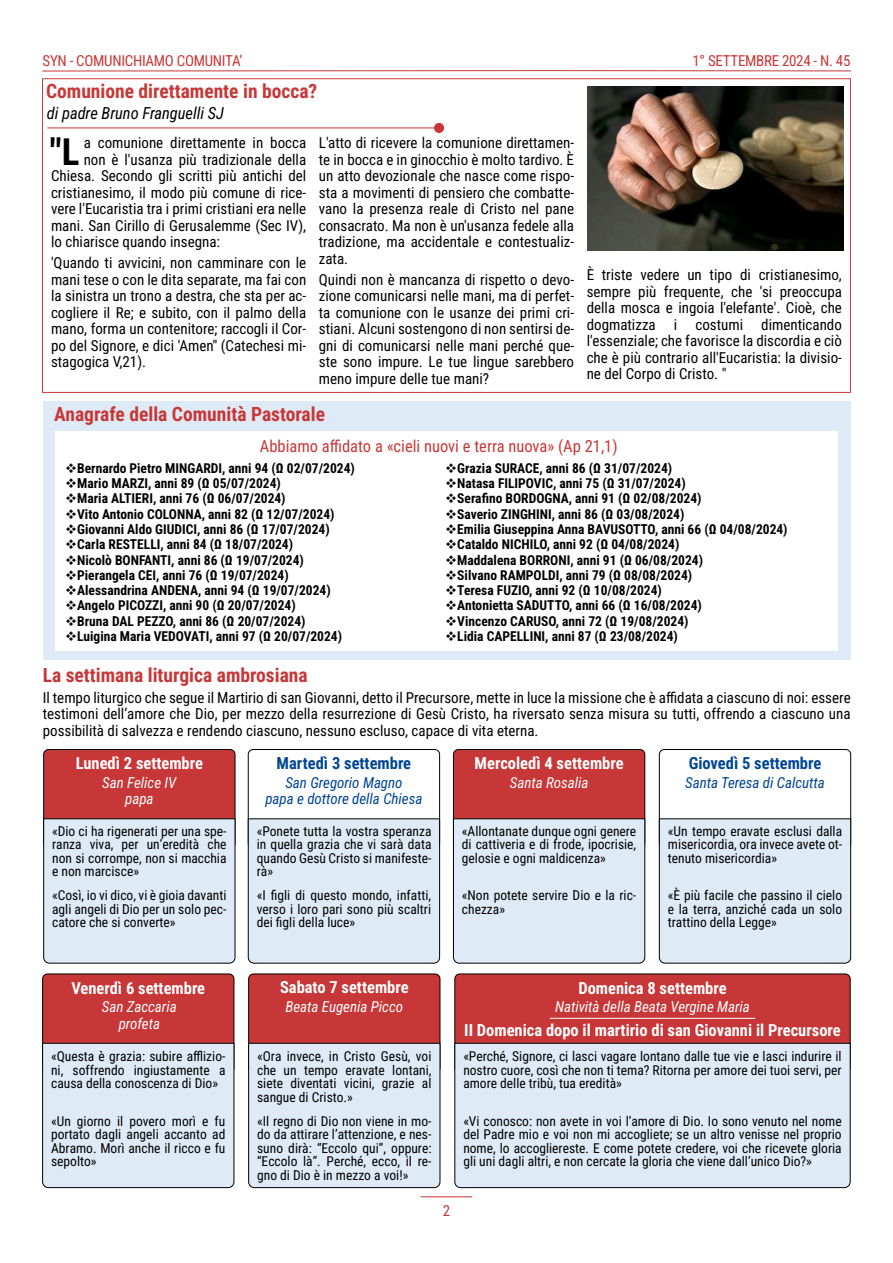
<style>
.page{position:relative;width:893px;height:1263px;background:#fff}
.page>*{position:absolute;margin:0;border:0;box-sizing:border-box;transform-origin:0 0}
.t1{font:700 37.05px "Roboto Condensed";color:#000}
.t2{font:700 19.5px "Roboto Condensed";color:#c83737}
.t3{font:700 16.5px "Roboto Condensed";color:#fff}
.t4{font:16.5px "Roboto Condensed";color:#c83737}
.t5{font:700 16.5px "Roboto Condensed";color:#004694}
.t6{font:italic 16.5px "Roboto Condensed";color:#000}
.t7{font:15px/16.5px "Roboto Condensed";color:#000;text-align:justify}
.t8{font:italic 15px/16.5px "Roboto Condensed";color:#fff;text-align:center}
.t9{font:italic 15px/16.5px "Roboto Condensed";color:#004694;text-align:center}
.t10{font:15px "Roboto Condensed";letter-spacing:-.02em;color:#c83737}
.t11{font:13.5px/13.5px "Roboto Condensed";color:#000;text-align:justify}
.t12{font:700 13.5px/15.3px "Roboto Condensed";color:#000}
</style>
<div class="page">
<svg style="left:42px;top:70px;width:809px;height:2px"></svg>
<hr style="left:421px;top:1196px;width:51px;height:1px;background:#c83737">
<img style="left:588px;top:86px;width:255px;height:165px">
<hr style="left:48px;top:127px;width:395px;height:1px;background:#c83737">
<div style="left:434px;top:123px;width:10px;height:10px;background:#c83737;border-radius:50%"></div>
<div style="left:43px;top:749px;width:192px;height:100px;background:#c83737;border:1px solid #000;border-radius:5px"></div>
<div style="left:43px;top:818px;width:193px;height:146px;background:#deeaf6"></div>
<div style="left:454px;top:973px;width:397px;height:100px;background:#c83737;border:1px solid #000;border-radius:5px"></div>
<div style="left:454px;top:1042px;width:397px;height:146px;background:#deeaf6"></div>
<div style="left:42px;top:973px;width:192px;height:100px;background:#c83737;border:1px solid #000;border-radius:5px"></div>
<div style="left:42px;top:1042px;width:193px;height:146px;background:#deeaf6"></div>
<div style="left:248px;top:973px;width:192px;height:100px;background:#c83737;border:1px solid #000;border-radius:5px"></div>
<div style="left:248px;top:1042px;width:193px;height:146px;background:#deeaf6"></div>
<div style="left:453px;top:749px;width:192px;height:100px;background:#c83737;border:1px solid #000;border-radius:5px"></div>
<div style="left:453px;top:818px;width:193px;height:146px;background:#deeaf6"></div>
<div style="left:659px;top:749px;width:192px;height:100px;background:#fff;border:1px solid #000;border-radius:5px"></div>
<div style="left:658px;top:818px;width:194px;height:146px;background:#deeaf6"></div>
<div style="left:248px;top:749px;width:192px;height:100px;background:#fff;border:1px solid #000;border-radius:5px"></div>
<div style="left:247px;top:818px;width:193px;height:146px;background:#deeaf6"></div>
<hr style="left:550px;top:1018px;width:205px;height:1px;background:#fff">
<div style="left:43px;top:401px;width:807px;height:259px;background:#deeaf6"></div>
<div style="left:55px;top:431px;width:782px;height:220px;background:#fff"></div>
<p class="t10" style="left:43px;top:54px;width:201px">SYN - COMUNICHIAMO COMUNITA’</p>
<p class="t10" style="left:692px;top:54px;width:159px">1° SETTEMBRE 2024 - N. 45</p>
<h2 class="t2" style="left:46px;top:83px;width:273px">Comunione direttamente in bocca?</h2>
<p class="t6" style="left:47px;top:106px;width:179px">di padre Bruno Franguelli SJ</p>
<h1 class="t1" style="left:50px;top:137px;width:31px">"L</h1>
<p class="t7" style="left:84px;top:136px;width:224px">a comunione direttamente in bocca</p>
<p class="t7" style="left:319px;top:136px;width:257px">L'atto di ricevere la comunione direttamen&shy;te in bocca e in ginocchio è molto tardivo. È un atto devozionale che nasce come rispo&shy;sta a movimenti di pensiero che combatte&shy;vano la presenza reale di Cristo nel pane consacrato. Ma non è un'usanza fedele alla tradizione, ma accidentale e contestualiz&shy;zata.</p>
<p class="t7" style="left:319px;top:273px;width:257px">Quindi non è mancanza di rispetto o devo&shy;zione comunicarsi nelle mani, ma di perfet&shy;ta comunione con le usanze dei primi cri&shy;stiani. Alcuni sostengono di non sentirsi de&shy;gni di comunicarsi nelle mani perché que&shy;ste sono impure. Le tue lingue sarebbero meno impure delle tue mani?</p>
<p class="t7" style="left:587px;top:268px;width:257px">È triste vedere un tipo di cristianesimo, sempre più frequente, che 'si preoccupa della mosca e ingoia l'elefante'. Cioè, che dogmatizza i costumi dimenticando l'essenziale; che favorisce la discordia e ciò che è più contrario all'Eucaristia: la divisio&shy;ne del Corpo di Cristo. "</p>
<p class="t7" style="left:84px;top:153px;width:224px">non è l'usanza più tradizionale della</p>
<p class="t7" style="left:51px;top:169px;width:257px">Chiesa. Secondo gli scritti più antichi del</p>
<p class="t7" style="left:51px;top:186px;width:257px">cristianesimo, il modo più comune di rice-</p>
<p class="t7" style="left:51px;top:202px;width:257px">vere l'Eucaristia tra i primi cristiani era nelle</p>
<p class="t7" style="left:51px;top:219px;width:257px">mani. San Cirillo di Gerusalemme (Sec IV),</p>
<p class="t7" style="left:51px;top:235px;width:171px">lo chiarisce quando insegna:</p>
<p class="t7" style="left:51px;top:256px;width:257px">'Quando ti avvicini, non camminare con le mani tese o con le dita separate, ma fai con la sinistra un trono a destra, che sta per ac&shy;cogliere il Re; e subito, con il palmo della mano, forma un contenitore; raccogli il Cor&shy;po del Signore, e dici 'Amen'' (Catechesi mi&shy;stagogica V,21).</p>
<h2 class="t2" style="left:54px;top:407px;width:272px">Anagrafe della Comunità Pastorale</h2>
<p class="t4" style="left:260px;top:439px;width:359px">Abbiamo affidato a «cieli nuovi e terra nuova» (Ap 21,1)</p>
<p class="t12" style="left:77px;top:462px;width:279px">Bernardo Pietro MINGARDI, anni 94 (Ω 02/07/2024)<br>Mario MARZI, anni 89 (Ω 05/07/2024)<br>Maria ALTIERI, anni 76 (Ω 06/07/2024)<br>Vito Antonio COLONNA, anni 82 (Ω 12/07/2024)<br>Giovanni Aldo GIUDICI, anni 86 (Ω 17/07/2024)<br>Carla RESTELLI, anni 84 (Ω 18/07/2024)<br>Nicolò BONFANTI, anni 86 (Ω 19/07/2024)<br>Pierangela CEI, anni 76 (Ω 19/07/2024)<br>Alessandrina ANDENA, anni 94 (Ω 19/07/2024)<br>Angelo PICOZZI, anni 90 (Ω 20/07/2024)<br>Bruna DAL PEZZO, anni 86 (Ω 20/07/2024)<br>Luigina Maria VEDOVATI, anni 97 (Ω 20/07/2024)</p>
<p class="t12" style="left:457px;top:462px;width:332px">Grazia SURACE, anni 86 (Ω 31/07/2024)<br>Natasa FILIPOVIC, anni 75 (Ω 31/07/2024)<br>Serafino BORDOGNA, anni 91 (Ω 02/08/2024)<br>Saverio ZINGHINI, anni 86 (Ω 03/08/2024)<br>Emilia Giuseppina Anna BAVUSOTTO, anni 66 (Ω 04/08/2024)<br>Cataldo NICHILO, anni 92 (Ω 04/08/2024)<br>Maddalena BORRONI, anni 91 (Ω 06/08/2024)<br>Silvano RAMPOLDI, anni 79 (Ω 08/08/2024)<br>Teresa FUZIO, anni 92 (Ω 10/08/2024)<br>Antonietta SADUTTO, anni 66 (Ω 16/08/2024)<br>Vincenzo CARUSO, anni 72 (Ω 19/08/2024)<br>Lidia CAPELLINI, anni 87 (Ω 23/08/2024)</p>
<h2 class="t2" style="left:43px;top:667px;width:266px">La settimana liturgica ambrosiana</h2>
<p class="t7" style="left:43px;top:691px;width:809px">Il tempo liturgico che segue il Martirio di san Giovanni, detto il Precursore, mette in luce la missione che è affidata a ciascuno di noi: essere testimoni dell’amore che Dio, per mezzo della resurrezione di Gesù Cristo, ha riversato senza misura su tutti, offrendo a ciascuno una possibilità di salvezza e rendendo ciascuno, nessuno escluso, capace di vita eterna.</p>
<p class="t3" style="left:76px;top:757px;width:129px">Lunedì 2 settembre</p>
<p class="t8" style="left:102px;top:776px;width:76px">San Felice IV papa</p>
<p class="t5" style="left:277px;top:757px;width:136px">Martedì 3 settembre</p>
<p class="t5" style="left:689px;top:757px;width:134px">Giovedì 5 settembre</p>
<p class="t9" style="left:265px;top:776px;width:158px">San Gregorio Magno<br>papa e dottore della Chiesa</p>
<p class="t8" style="left:510px;top:776px;width:80px">Santa Rosalia</p>
<p class="t9" style="left:685px;top:776px;width:141px">Santa Teresa di Calcutta</p>
<p class="t3" style="left:475px;top:757px;width:151px">Mercoledì 4 settembre</p>
<p class="t11" style="left:52px;top:826px;width:176px">«Dio ci ha rigenerati per una spe&shy;ranza viva, per un’eredità che non si corrompe, non si macchia e non marcisce»</p>
<p class="t11" style="left:257px;top:826px;width:176px">«Ponete tutta la vostra speranza in quella grazia che vi sarà data quando Gesù Cristo si manifeste&shy;rà»</p>
<p class="t11" style="left:462px;top:826px;width:176px">«Allontanate dunque ogni genere di cattiveria e di frode, ipocrisie, gelosie e ogni maldicenza»</p>
<p class="t11" style="left:668px;top:826px;width:176px">«Un tempo eravate esclusi dalla misericordia, ora invece avete ot&shy;tenuto misericordia»</p>
<p class="t11" style="left:52px;top:890px;width:176px">«Così, io vi dico, vi è gioia davanti agli angeli di Dio per un solo pec&shy;catore che si converte»</p>
<p class="t11" style="left:257px;top:890px;width:176px">«I figli di questo mondo, infatti, verso i loro pari sono più scaltri dei figli della luce»</p>
<p class="t11" style="left:462px;top:890px;width:176px">«Non potete servire Dio e la ric&shy;chezza»</p>
<p class="t11" style="left:668px;top:890px;width:176px">«È più facile che passino il cielo e la terra, anziché cada un solo trattino della Legge»</p>
<p class="t3" style="left:71px;top:981px;width:135px">Venerdì 6 settembre</p>
<p class="t8" style="left:102px;top:1000px;width:76px">San Zaccaria profeta</p>
<p class="t3" style="left:280px;top:980px;width:130px">Sabato 7 settembre</p>
<p class="t3" style="left:578px;top:981px;width:150px">Domenica 8 settembre</p>
<p class="t8" style="left:555px;top:1000px;width:196px">Natività della Beata Vergine Maria</p>
<p class="t8" style="left:286px;top:1000px;width:119px">Beata Eugenia Picco</p>
<p class="t3" style="left:464px;top:1023px;width:378px">II Domenica dopo il martirio di san Giovanni il Precursore</p>
<p class="t11" style="left:51px;top:1051px;width:176px">«Questa è grazia: subire afflizio&shy;ni, soffrendo ingiustamente a causa della conoscenza di Dio»</p>
<p class="t11" style="left:463px;top:1051px;width:380px">«Perché, Signore, ci lasci vagare lontano dalle tue vie e lasci indurire il nostro cuore, così che non ti tema? Ritorna per amore dei tuoi servi, per amore delle tribù, tua eredità»</p>
<p class="t11" style="left:51px;top:1115px;width:176px">«Un giorno il povero morì e fu portato dagli angeli accanto ad Abramo. Morì anche il ricco e fu sepolto»</p>
<p class="t11" style="left:257px;top:1051px;width:176px">«Ora invece, in Cristo Gesù, voi che un tempo eravate lontani, siete diventati vicini, grazie al sangue di Cristo.»</p>
<p class="t11" style="left:257px;top:1115px;width:176px">«Il regno di Dio non viene in mo&shy;do da attirare l’attenzione, e nes&shy;suno dirà: “Eccolo qui”, oppure: “Eccolo là”. Perché, ecco, il re&shy;gno di Dio è in mezzo a voi!»</p>
<p class="t11" style="left:463px;top:1115px;width:380px">«Vi conosco: non avete in voi l’amore di Dio. Io sono venuto nel nome del Padre mio e voi non mi accogliete; se un altro venisse nel proprio nome, lo accogliereste. E come potete credere, voi che ricevete gloria gli uni dagli altri, e non cercate la gloria che viene dall’unico Dio?»</p>
<p class="t10" style="left:443px;top:1204px;width:9px">2</p>
</div>
